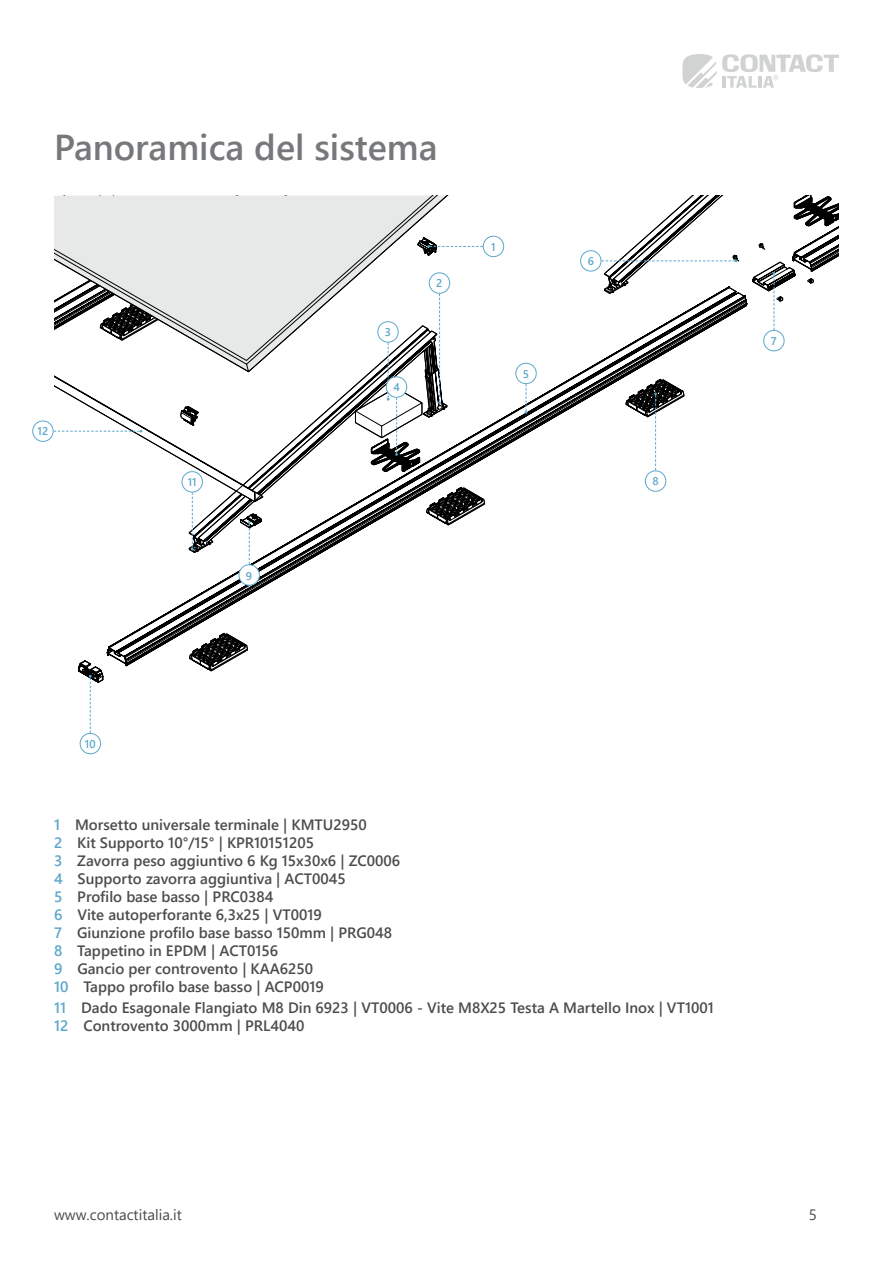
<style>
.page{position:relative;width:893px;height:1263px;background:#fff}
.page>*{position:absolute;margin:0;border:0;box-sizing:border-box;transform-origin:0 0}
.t1{font:600 36px "Segoe UI";color:#76787b}
.t2{font:600 15px/18px "Segoe UI";color:#4b4c4d}
.t3{font:15px "Segoe UI";color:#4b4c4d}
.t4{font:600 11.25px "Segoe UI";color:#5ca7cb}
.s1{color:#5ca7cb}
</style>
<div class="page">
<svg style="left:682px;top:54px;width:157px;height:34px"></svg>
<svg style="left:485px;top:330px;width:221px;height:174px"></svg>
<div style="left:80px;top:733px;width:21px;height:21px;border:1px solid #5ca7cb;border-radius:50%"></div>
<div style="left:580px;top:250px;width:21px;height:21px;border:1px solid #5ca7cb;border-radius:50%"></div>
<div style="left:516px;top:363px;width:20px;height:21px;background:#fff;border-radius:50%"></div>
<div style="left:515px;top:363px;width:22px;height:21px;border:1px solid #5ca7cb;border-radius:50%"></div>
<svg style="left:525px;top:384px;width:2px;height:30px"></svg>
<div style="left:645px;top:470px;width:21px;height:22px;border:1px solid #5ca7cb;border-radius:50%"></div>
<svg style="left:626px;top:379px;width:58px;height:91px"></svg>
<div style="left:763px;top:330px;width:21px;height:21px;border:1px solid #5ca7cb;border-radius:50%"></div>
<svg style="left:601px;top:196px;width:238px;height:134px"></svg>
<div style="left:483px;top:236px;width:21px;height:21px;border:1px solid #5ca7cb;border-radius:50%"></div>
<div style="left:32px;top:420px;width:22px;height:22px;border:1px solid #5ca7cb;border-radius:50%"></div>
<svg style="left:54px;top:196px;width:431px;height:537px"></svg>
<h1 class="t1" style="left:54px;top:114px;width:385px">Panoramica del sistema</h1>
<p class="t4" style="left:38px;top:421px;width:12px">12</p>
<p class="t4" style="left:188px;top:471px;width:11px">11</p>
<p class="t4" style="left:246px;top:565px;width:8px">9</p>
<p class="t4" style="left:385px;top:321px;width:8px">3</p>
<p class="t4" style="left:393px;top:376px;width:8px">4</p>
<p class="t4" style="left:436px;top:273px;width:8px">2</p>
<p class="t4" style="left:491px;top:236px;width:6px">1</p>
<p class="t4" style="left:523px;top:363px;width:8px">5</p>
<p class="t4" style="left:588px;top:250px;width:8px">6</p>
<p class="t4" style="left:652px;top:470px;width:8px">8</p>
<p class="t4" style="left:771px;top:330px;width:8px">7</p>
<p class="t4" style="left:85px;top:733px;width:12px">10</p>
<p class="t2" style="left:54px;top:814px;width:348px"><span class="s1">1</span> Morsetto universale terminale | KMTU2950<br><span class="s1">2</span> Kit Supporto 10°/15° | KPR10151205<br><span class="s1">3</span> Zavorra peso aggiuntivo 6 Kg 15x30x6 | ZC0006<br><span class="s1">4</span> Supporto zavorra aggiuntiva | ACT0045<br><span class="s1">5</span> Profilo base basso | PRC0384<br><span class="s1">6</span> Vite autoperforante 6,3x25 | VT0019<br><span class="s1">7</span> Giunzione profilo base basso 150mm | PRG048<br><span class="s1">8</span> Tappetino in EPDM | ACT0156<br><span class="s1">9</span> Gancio per controvento | KAA6250<br><span class="s1">10</span> Tappo profilo base basso | ACP0019</p>
<p class="t2" style="left:54px;top:998px;width:661px"><span class="s1">11</span> Dado Esagonale Flangiato M8 Din 6923 | VT0006 - Vite M8X25 Testa A Martello Inox | VT1001<br><span class="s1">12</span> Controvento 3000mm | PRL4040</p>
<p class="t3" style="left:54px;top:1200px;width:129px">www.contactitalia.it</p>
<p class="t3" style="left:809px;top:1200px;width:10px">5</p>
</div>
